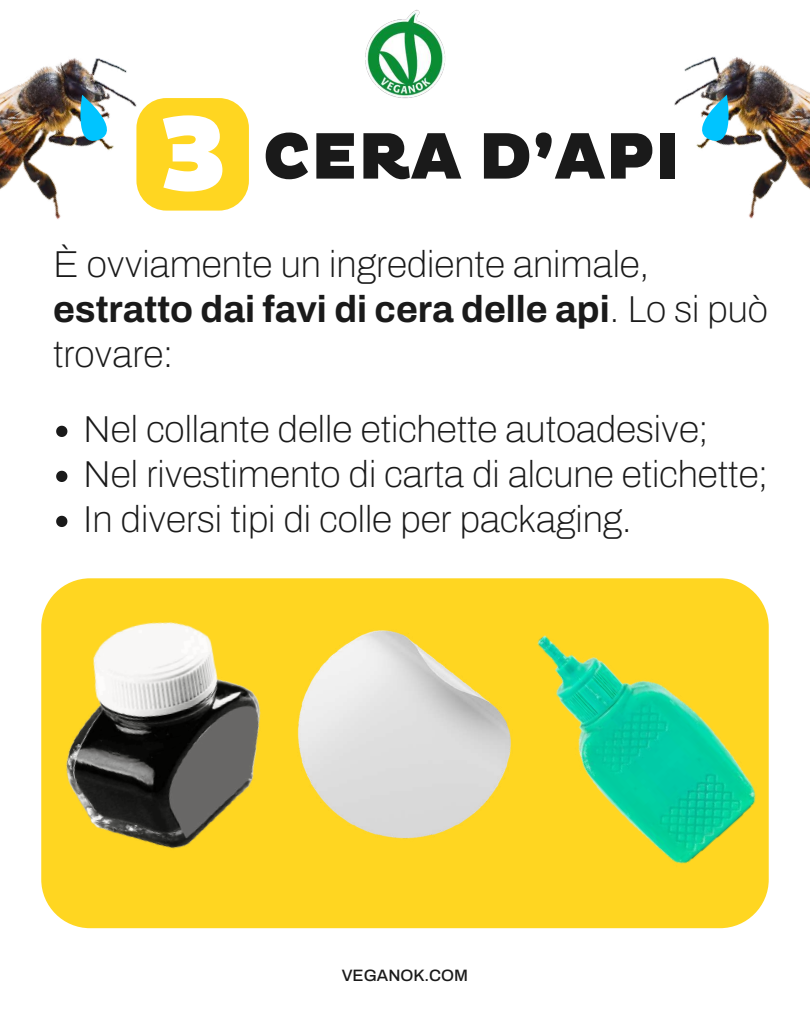
<style>
.page{position:relative;width:810px;height:1013px;background:#fff}
.page>*{position:absolute;margin:0;border:0;box-sizing:border-box;transform-origin:0 0}
.t1{font:900 66.7px "Pluto";color:#1a1a1a}
.t2{font:100 37.5px/45px "Archivo";color:#1a1a1a}
.t3{font:500 16.5px "Archivo";color:#1a1a1a}
.s1{font-size:108.7px;color:#fff}
.s2{font-weight:700}
</style>
<div class="page">
<div style="left:136px;top:98px;width:113px;height:113px;background:#ffd621;border-radius:30px"></div>
<img style="left:674px;top:56px;width:136px;height:163px">
<svg style="left:702px;top:95px;width:27px;height:46px"></svg>
<img style="left:0;top:58px;width:189px;height:162px">
<svg style="left:80px;top:95px;width:27px;height:46px"></svg>
<img style="left:365px;top:10px;width:80px;height:89px">
<svg style="left:56px;top:426px;width:11px;height:11px"></svg>
<svg style="left:56px;top:471px;width:11px;height:11px"></svg>
<svg style="left:56px;top:516px;width:11px;height:11px"></svg>
<div style="left:41px;top:578px;width:728px;height:350px;background:#ffd621"></div>
<img style="left:294px;top:625px;width:197px;height:218px">
<img style="left:491px;top:584px;width:278px;height:300px">
<img style="left:41px;top:594px;width:253px;height:280px">
<h1 class="t1" style="left:158px;top:117px;width:524px"><span class="s1">3</span> CERA D’API</h1>
<p class="t2" style="left:53px;top:242px;width:716px">È ovviamente un ingrediente animale, <span class="s2">estratto dai favi di cera delle api</span>. Lo si può trovare:</p>
<p class="t2" style="left:83px;top:407px;width:686px">Nel collante delle etichette autoadesive;<br>Nel rivestimento di carta di alcune etichette;<br>In diversi tipi di colle per packaging.</p>
<p class="t3" style="left:342px;top:966px;width:128px">VEGANOK.COM</p>
</div>
